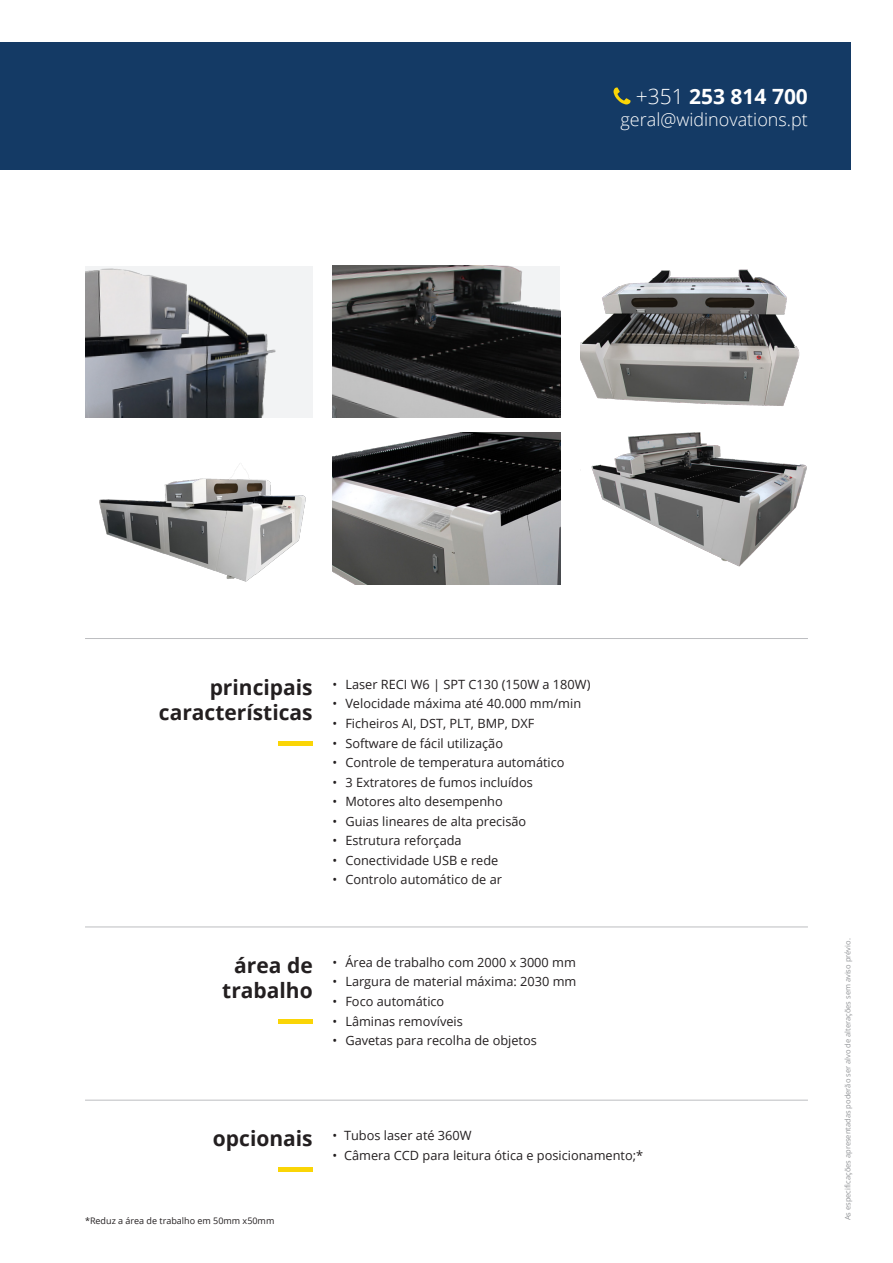
<style>
.page{position:relative;width:893px;height:1263px;background:#fff}
.page>*{position:absolute;margin:0;border:0;box-sizing:border-box;transform-origin:0 0}
.t1{font:700 21px "Open Sans";color:#231f20}
.t2{font:700 21px "Open Sans";color:#fff}
.t3{font:300 18px "Open Sans";color:#fff}
.t4{font:12.75px "Open Sans";color:#231f20}
.t5{font:9px "Open Sans";color:#231f20}
.t6{font:7.5px "Open Sans";color:#939598}
.s1{font-weight:300}
</style>
<div class="page">
<img style="left:85px;top:266px;width:228px;height:152px">
<img style="left:99px;top:466px;width:207px;height:116px">
<img style="left:333px;top:266px;width:227px;height:152px">
<img style="left:333px;top:433px;width:227px;height:151px">
<img style="left:580px;top:269px;width:220px;height:137px">
<img style="left:591px;top:433px;width:216px;height:134px">
<div style="left:0;top:43px;width:850px;height:127px;background:#143a65"></div>
<svg style="left:613px;top:87px;width:17px;height:17px"></svg>
<hr style="left:85px;top:638px;width:723px;height:1px;background:#bcbdc0">
<hr style="left:85px;top:1100px;width:723px;height:1px;background:#bcbdc0">
<hr style="left:278px;top:741px;width:35px;height:4px;background:#fad506">
<hr style="left:278px;top:1167px;width:35px;height:4px;background:#fad506">
<hr style="left:85px;top:927px;width:723px;height:1px;background:#bcbdc0">
<hr style="left:278px;top:1019px;width:35px;height:4px;background:#fad506">
<p class="t2" style="left:636px;top:82px;width:174px"><span class="s1">+351</span> 253 814 700</p>
<p class="t3" style="left:621px;top:107px;width:189px">geral@widinovations.pt</p>
<p class="t1" style="left:210px;top:673px;width:105px">principais</p>
<p class="t1" style="left:159px;top:698px;width:155px">características</p>
<p class="t4" style="left:333px;top:675px;width:259px">• Laser RECI W6 | SPT C130 (150W a 180W)</p>
<p class="t4" style="left:333px;top:695px;width:250px">• Velocidade máxima até 40.000 mm/min</p>
<p class="t4" style="left:333px;top:714px;width:203px">• Ficheiros AI, DST, PLT, BMP, DXF</p>
<p class="t4" style="left:333px;top:734px;width:172px">• Software de fácil utilização</p>
<p class="t4" style="left:333px;top:754px;width:233px">• Controle de temperatura automático</p>
<p class="t4" style="left:333px;top:773px;width:202px">• 3 Extratores de fumos incluídos</p>
<p class="t4" style="left:333px;top:793px;width:172px">• Motores alto desempenho</p>
<p class="t4" style="left:333px;top:812px;width:195px">• Guias lineares de alta precisão</p>
<p class="t4" style="left:333px;top:832px;width:131px">• Estrutura reforçada</p>
<p class="t4" style="left:333px;top:851px;width:167px">• Conectividade USB e rede</p>
<p class="t4" style="left:333px;top:871px;width:171px">• Controlo automático de ar</p>
<p class="t1" style="left:234px;top:951px;width:80px">área de</p>
<p class="t1" style="left:222px;top:976px;width:92px">trabalho</p>
<p class="t4" style="left:333px;top:953px;width:245px">• Área de trabalho com 2000 x 3000 mm</p>
<p class="t4" style="left:333px;top:973px;width:245px">• Largura de material máxima: 2030 mm</p>
<p class="t4" style="left:333px;top:993px;width:113px">• Foco automático</p>
<p class="t4" style="left:333px;top:1012px;width:132px">• Lâminas removíveis</p>
<p class="t4" style="left:333px;top:1032px;width:206px">• Gavetas para recolha de objetos</p>
<p class="t1" style="left:213px;top:1124px;width:101px">opcionais</p>
<p class="t4" style="left:333px;top:1127px;width:141px">• Tubos laser até 360W</p>
<p class="t4" style="left:333px;top:1146px;width:312px">• Câmera CCD para leitura ótica e posicionamento;*</p>
<p class="t5" style="left:85px;top:1215px;width:191px">*Reduz a área de trabalho em 50mm x50mm</p>
<p class="t6" style="left:843px;top:1220px;width:284px;rotate:-90deg">As especificações apresentadas poderão ser alvo de alterações sem aviso prévio.</p>
</div>
